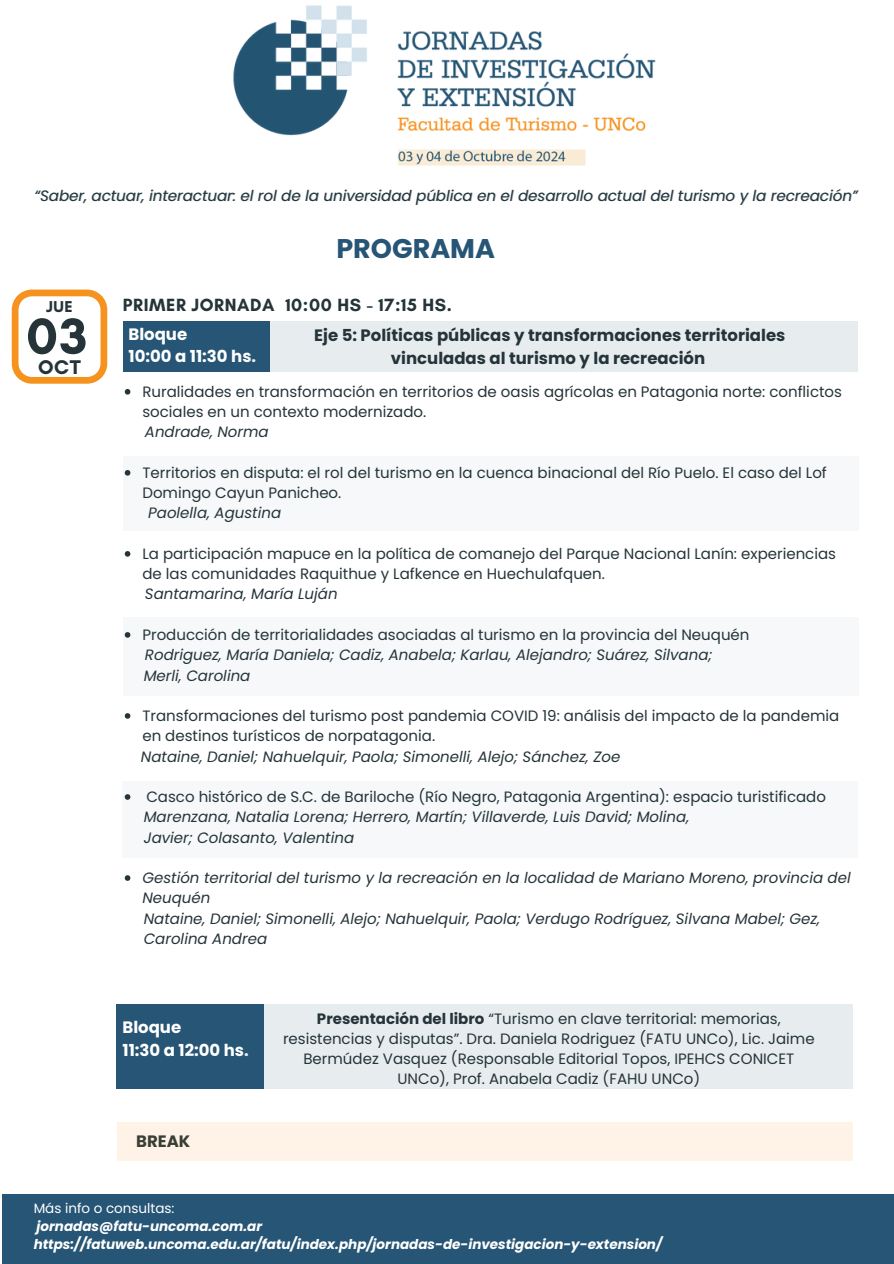
<style>
.page{position:relative;width:894px;height:1264px;background:#fff}
.page>*{position:absolute;margin:0;border:0;box-sizing:border-box;transform-origin:0 0}
.t1{font:700 51.6px "Glacial Indifference";color:#253439}
.t2{font:700 27px "Poppins";color:#275575}
.t3{font:700 20.25px "Glacial Indifference";color:#253439}
.t4{font:700 18px "Glacial Indifference";letter-spacing:.03em;color:#253439}
.t5{font:700 16.5px/22.5px "Poppins";color:#253439;text-align:center}
.t6{font:700 16.5px/22.5px "Poppins";color:#fff}
.t7{font:700 16.05px "Glacial Indifference";color:#253439}
.t8{font:15px/20.2px "Poppins";color:#253439}
.t9{font:italic 15px/20.2px "Poppins";color:#253439}
.t10{font:italic 700 13.5px "Poppins";color:#fff}
.t11{font:13.5px "Poppins";color:#fff}
.s1{font-weight:700}
</style>
<div class="page">
<div style="left:123px;top:320px;width:147px;height:51px;background:#275575"></div>
<img style="left:233px;top:5px;width:423px;height:161px">
<div style="left:3px;top:1193px;width:890px;height:70px;background:#275575"></div>
<svg style="left:125px;top:389px;width:5px;height:5px"></svg>
<svg style="left:125px;top:551px;width:5px;height:5px"></svg>
<svg style="left:125px;top:713px;width:5px;height:5px"></svg>
<svg style="left:125px;top:875px;width:5px;height:5px"></svg>
<div style="left:249px;top:320px;width:609px;height:51px;background:#e7ecef"></div>
<div style="left:123px;top:456px;width:735px;height:75px;background:#f6f8f9"></div>
<div style="left:123px;top:617px;width:735px;height:78px;background:#f6f8f9"></div>
<div style="left:122px;top:781px;width:735px;height:76px;background:#f6f8f9"></div>
<div style="left:117px;top:1003px;width:147px;height:85px;background:#275575"></div>
<div style="left:243px;top:1003px;width:609px;height:85px;background:#e7ecef"></div>
<div style="left:117px;top:1122px;width:735px;height:38px;background:#fef3e6"></div>
<svg style="left:12px;top:289px;width:95px;height:95px"></svg>
<h4 class="t9" style="left:34px;top:185px;width:824px">“Saber, actuar, interactuar: el rol de la universidad pública en el desarrollo actual del turismo y la recreación”</h4>
<p class="t7" style="left:46px;top:297px;width:28px">JUE</p>
<p class="t1" style="left:26px;top:305px;width:63px">03</p>
<h3 class="t3" style="left:38px;top:355px;width:44px">OCT</h3>
<h6 class="t2" style="left:336px;top:229px;width:160px">PROGRAMA</h6>
<h6 class="t4" style="left:123px;top:294px;width:330px">PRIMER JORNADA 10:00 HS - 17:15 HS.</h6>
<h6 class="t5" style="left:314px;top:324px;width:472px">Eje 5: Políticas públicas y transformaciones territoriales vinculadas al turismo y la recreación</h6>
<h2 class="t6" style="left:128px;top:323px;width:129px">Bloque<br>10:00 a 11:30 hs.</h2>
<h3 class="t8" style="left:142px;top:381px;width:701px">Ruralidades en transformación en territorios de oasis agrícolas en Patagonia norte: conflictos sociales en un contexto modernizado.</h3>
<h4 class="t9" style="left:145px;top:422px;width:125px">Andrade, Norma</h4>
<h4 class="t8" style="left:142px;top:462px;width:685px">Territorios en disputa: el rol del turismo en la cuenca binacional del Río Puelo. El caso del Lof<br>Domingo Cayun Panicheo.</h4>
<p class="t9" style="left:148px;top:503px;width:134px">Paolella, Agustina</p>
<h6 class="t8" style="left:142px;top:543px;width:695px">La participación mapuce en la política de comanejo del Parque Nacional Lanín: experiencias de las comunidades Raquithue y Lafkence en Huechulafquen.</h6>
<p class="t9" style="left:145px;top:584px;width:194px">Santamarina, María Luján</p>
<h6 class="t8" style="left:142px;top:624px;width:608px">Producción de territorialidades asociadas al turismo en la provincia del Neuquén</h6>
<p class="t9" style="left:144px;top:645px;width:570px">Rodriguez, María Daniela; Cadiz, Anabela; Karlau, Alejandro; Suárez, Silvana;<br>Merli, Carolina</p>
<h6 class="t8" style="left:142px;top:705px;width:698px">Transformaciones del turismo post pandemia COVID 19: análisis del impacto de la pandemia en destinos turísticos de norpatagonia.</h6>
<p class="t9" style="left:141px;top:746px;width:481px">Nataine, Daniel; Nahuelquir, Paola; Simonelli, Alejo; Sánchez, Zoe</p>
<h6 class="t8" style="left:146px;top:786px;width:681px">Casco histórico de S.C. de Bariloche (Río Negro, Patagonia Argentina): espacio turistificado</h6>
<p class="t9" style="left:144px;top:807px;width:547px">Marenzana, Natalia Lorena; Herrero, Martín; Villaverde, Luis David; Molina,<br>Javier; Colasanto, Valentina</p>
<h6 class="t9" style="left:142px;top:867px;width:709px">Gestión territorial del turismo y la recreación en la localidad de Mariano Moreno, provincia del<br>Neuquén</h6>
<p class="t9" style="left:144px;top:908px;width:677px">Nataine, Daniel; Simonelli, Alejo; Nahuelquir, Paola; Verdugo Rodríguez, Silvana Mabel; Gez,<br>Carolina Andrea</p>
<h3 class="t6" style="left:122px;top:1015px;width:128px">Bloque<br>11:30 a 12:00 hs.</h3>
<p class="t8" style="left:283px;top:1008px;width:533px;text-align:center"><span class="s1">Presentación del libro</span> “Turismo en clave territorial: memorias, resistencias y disputas”. Dra. Daniela Rodriguez (FATU UNCo), Lic. Jaime Bermúdez Vasquez (Responsable Editorial Topos, IPEHCS CONICET UNCo), Prof. Anabela Cadiz (FAHU UNCo)</p>
<p class="t5" style="left:136px;top:1130px;width:56px">BREAK</p>
<h1 class="t11" style="left:34px;top:1198px;width:142px">Más info o consultas:</h1>
<h5 class="t10" style="left:37px;top:1216px;width:227px">jornadas@fatu-uncoma.com.ar</h5>
<p class="t10" style="left:34px;top:1234px;width:629px">https://fatuweb.uncoma.edu.ar/fatu/index.php/jornadas-de-investigacion-y-extension/</p>
</div>
